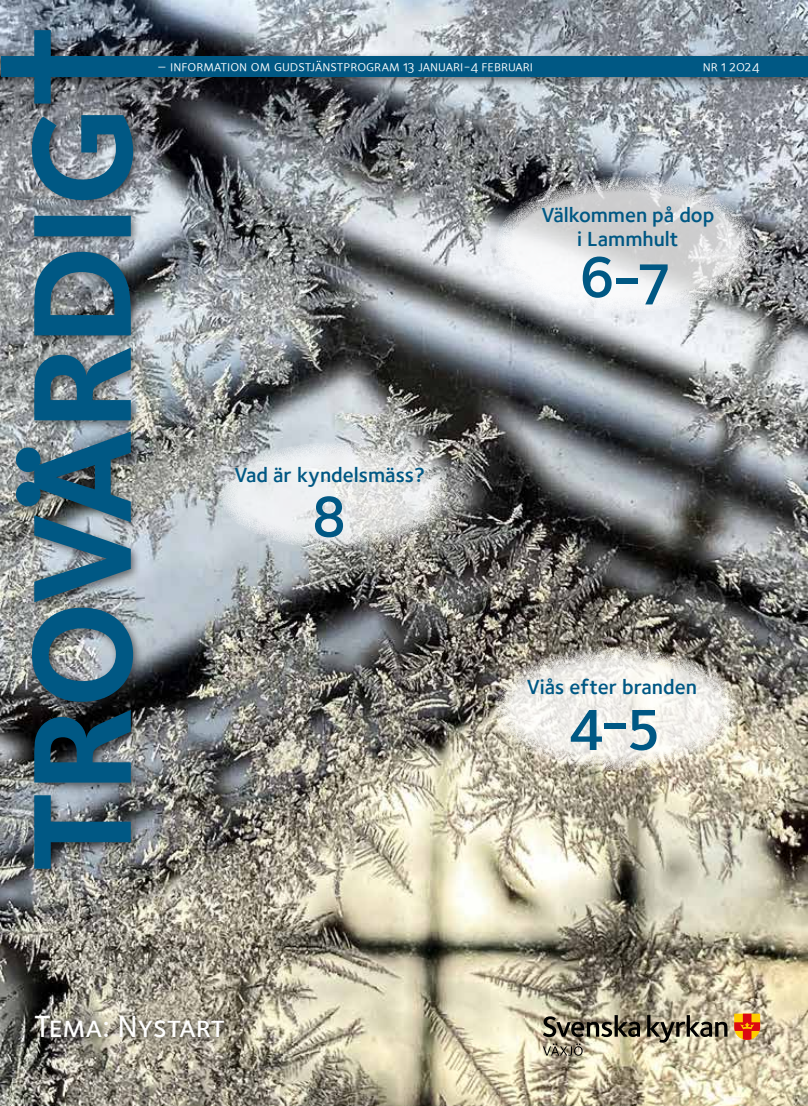
<style>
.page{position:relative;width:808px;height:1106px;background:#fff}
.page>*{position:absolute;margin:0;border:0;box-sizing:border-box;transform-origin:0 0}
.t1{font:62.1px "Foundry Sterling Demi OSF";color:#005884}
.t2{font:31.5px "Foundry Sterling Medium Expert";color:#fff}
.t3{font:21px/24px "Foundry Sterling Demi OSF";color:#005884;text-align:center}
.t4{font:15px "Foundry Sterling Book Expert";color:#fff}
</style>
<div class="page">
<img style="left:0;top:0;width:808px;height:1106px">
<div style="left:0;top:25px;width:808px;height:855px;background:#000;opacity:.5"></div>
<div style="left:130px;top:57px;width:678px;height:20px;background:#005884"></div>
<svg style="left:16px;top:447px;width:16px;height:59px"></svg>
<div style="left:1px;top:57px;width:130px;height:20px;background:#005884"></div>
<svg style="left:32px;top:30px;width:101px;height:838px;background:#467087"></svg>
<div style="left:30px;top:1009px;width:206px;height:39px;background:#000;opacity:.75"></div>
<svg style="left:543px;top:1015px;width:97px;height:22px;background:#736d5c"></svg>
<svg style="left:647px;top:1015px;width:80px;height:27px;background:#8b8571"></svg>
<svg style="left:734px;top:1013px;width:26px;height:26px"></svg>
<svg style="left:543px;top:1043px;width:40px;height:12px"></svg>
<svg style="left:495px;top:177px;width:260px;height:136px"></svg>
<svg style="left:220px;top:442px;width:229px;height:106px"></svg>
<svg style="left:494px;top:646px;width:244px;height:124px"></svg>
<p class="t4" style="left:157px;top:57px;width:378px">– information om gudstjänstprogram 13 januari-4 februari</p>
<p class="t4" style="left:703px;top:57px;width:58px">nr 1 2024</p>
<h3 class="t3" style="left:541px;top:202px;width:174px">Välkommen på dop i Lammhult</h3>
<h3 class="t3" style="left:234px;top:462px;width:192px">Vad är kyndelsmäss?</h3>
<h1 class="t1" style="left:312px;top:479px;width:35px">8</h1>
<h1 class="t1" style="left:580px;top:239px;width:91px">6-7</h1>
<h3 class="t3" style="left:527px;top:674px;width:172px">Viås efter branden</h3>
<h1 class="t1" style="left:570px;top:685px;width:91px">4-5</h1>
<h2 class="t2" style="left:34px;top:1007px;width:193px">Tema: Nystart</h2>
</div>
